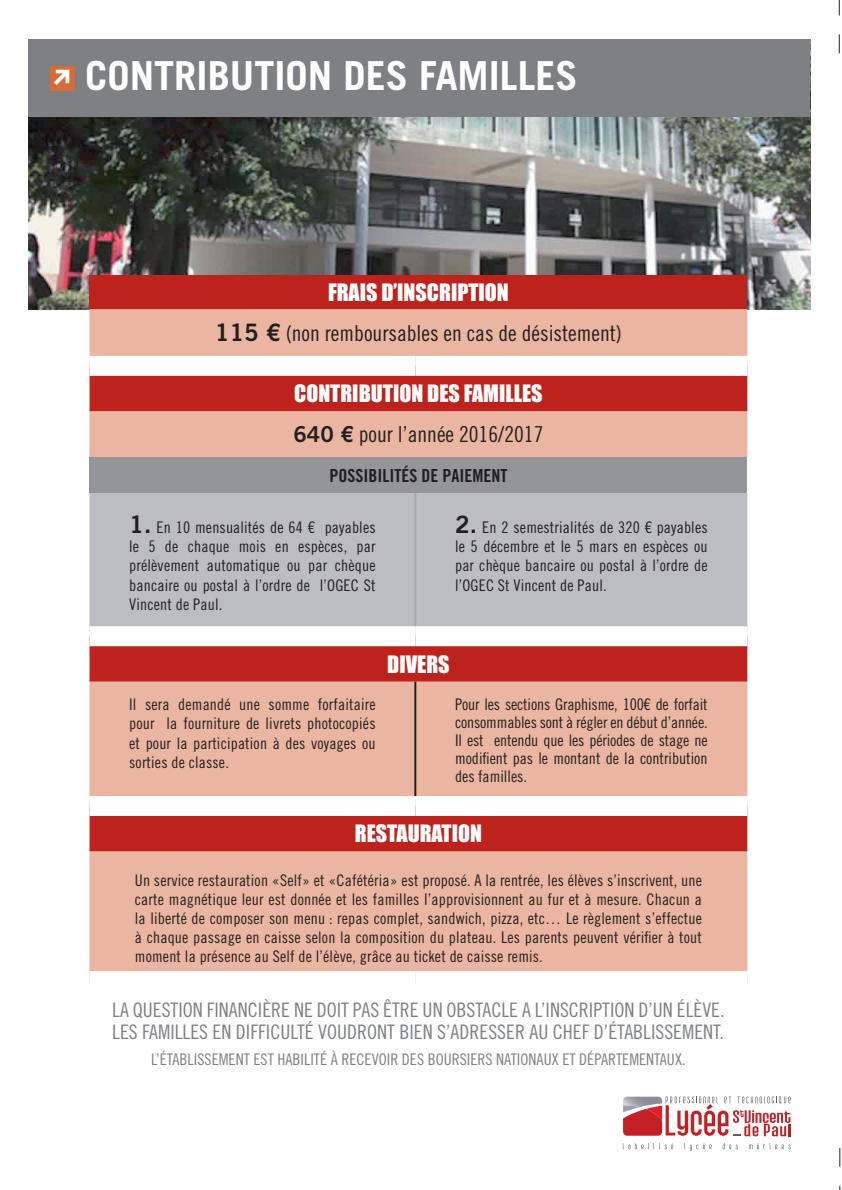
<style>
.page{position:relative;width:842px;height:1190px;background:#fff}
.page>*{position:absolute;margin:0;border:0;box-sizing:border-box;transform-origin:0 0}
.t1{font:700 40px "Trade Gothic LT Std";color:#fff}
.t2{font:22px "Trade Gothic LT Std Cn 18";color:#231f20}
.t3{font:22px "Impact";color:#fff}
.t4{font:20px/22px "Trade Gothic LT Std Cn 18";color:#7e8083}
.t5{font:18px "Trade Gothic LT Std Bd Cn 20";color:#231f20}
.t6{font:16px/19.2px "Trade Gothic LT Std Cn 18";letter-spacing:.01em;color:#231f20;text-align:justify}
.t7{font:16px "Trade Gothic LT Std Cn 18";color:#7e8083}
.s1{font-family:"Trade Gothic LT Std Bd 2";font-size:24px}
.s2{font-family:"Trade Gothic LT Std Bd 2"}
</style>
<div class="page">
<svg style="left:623px;top:1096px;width:167px;height:40px"></svg>
<svg style="left:622px;top:1143px;width:51px;height:6px"></svg>
<svg style="left:684px;top:1143px;width:27px;height:7px"></svg>
<svg style="left:722px;top:1143px;width:15px;height:6px"></svg>
<svg style="left:749px;top:1143px;width:41px;height:6px"></svg>
<img style="left:28px;top:117px;width:782px;height:192px">
<div style="left:89px;top:275px;width:658px;height:34px;background:#bd231c"></div>
<div style="left:89px;top:309px;width:658px;height:662px;background:#eab6a1"></div>
<svg style="left:89px;top:376px;width:658px;height:475px;background:#d87b6c"></svg>
<div style="left:89px;top:457px;width:658px;height:36px;background:#939598"></div>
<div style="left:89px;top:493px;width:658px;height:133px;background:#bcbdc0"></div>
<hr style="left:414px;top:681px;width:2px;height:115px;background:#231f20">
<hr style="left:414px;top:493px;width:2px;height:133px;background:#a8a9ad">
<div style="left:89px;top:356px;width:326px;height:20px;background:#fff"></div>
<div style="left:415px;top:356px;width:332px;height:20px;background:#fff"></div>
<div style="left:89px;top:626px;width:326px;height:20px;background:#fff"></div>
<div style="left:415px;top:626px;width:332px;height:20px;background:#fff"></div>
<div style="left:89px;top:796px;width:326px;height:20px;background:#fff"></div>
<div style="left:415px;top:796px;width:332px;height:20px;background:#fff"></div>
<div style="left:28px;top:39px;width:782px;height:78px;background:#7e8083"></div>
<img style="left:50px;top:67px;width:24px;height:23px">
<svg style="left:839px;top:1148px;width:1px;height:41px"></svg>
<svg style="left:838px;top:0;width:1px;height:53px"></svg>
<h1 class="t1" style="left:85px;top:51px;width:493px">CONTRIBUTION DES FAMILLES</h1>
<h2 class="t3" style="left:328px;top:275px;width:182px">FRAIS D’INSCRIPTION</h2>
<h2 class="t2" style="left:215px;top:320px;width:408px"><span class="s1">115 €</span> (non remboursables en cas de désistement)</h2>
<h2 class="t3" style="left:294px;top:376px;width:250px">CONTRIBUTION DES FAMILLES</h2>
<h2 class="t2" style="left:293px;top:421px;width:251px"><span class="s2">640 €</span> pour l’année 2016/2017</h2>
<p class="t5" style="left:329px;top:464px;width:179px">POSSIBILITÉS DE PAIEMENT</p>
<p class="t6" style="left:129px;top:517px;width:248px"><span class="s1">1.</span> En 10 mensualités de 64 € payables le 5 de chaque mois en espèces, par prélèvement automatique ou par chèque bancaire ou postal à l’ordre de l’OGEC St Vincent de Paul.</p>
<p class="t6" style="left:455px;top:517px;width:254px"><span class="s1">2.</span> En 2 semestrialités de 320 € payables le 5 décembre et le 5 mars en espèces ou par chèque bancaire ou postal à l’ordre de l’OGEC St Vincent de Paul.</p>
<h2 class="t3" style="left:387px;top:647px;width:64px">DIVERS</h2>
<p class="t6" style="left:129px;top:694px;width:248px">Il sera demandé une somme forfaitaire pour la fourniture de livrets photocopiés et pour la participation à des voyages ou sorties de classe.</p>
<p class="t6" style="left:455px;top:695px;width:254px;line-height:18px">Pour les sections Graphisme, 100€ de forfait consommables sont à régler en début d’année.<br>Il est entendu que les périodes de stage ne modifient pas le montant de la contribution des familles.</p>
<h2 class="t3" style="left:355px;top:816px;width:129px">RESTAURATION</h2>
<p class="t6" style="left:135px;top:870px;width:568px">Un service restauration «Self» et «Cafétéria» est proposé. A la rentrée, les élèves s’inscrivent, une carte magnétique leur est donnée et les familles l’approvisionnent au fur et à mesure. Chacun a la liberté de composer son menu : repas complet, sandwich, pizza, etc… Le règlement s’effectue à chaque passage en caisse selon la composition du plateau. Les parents peuvent vérifier à tout moment la présence au Self de l’élève, grâce au ticket de caisse remis.</p>
<p class="t4" style="left:112px;top:998px;width:613px">LA QUESTION FINANCIÈRE NE DOIT PAS ÊTRE UN OBSTACLE A L’INSCRIPTION D’UN ÉLÈVE.<br>LES FAMILLES EN DIFFICULTÉ VOUDRONT BIEN S’ADRESSER AU CHEF D’ÉTABLISSEMENT.</p>
<p class="t7" style="left:151px;top:1050px;width:535px">L’ÉTABLISSEMENT EST HABILITÉ À RECEVOIR DES BOURSIERS NATIONAUX ET DÉPARTEMENTAUX.</p>
</div>
